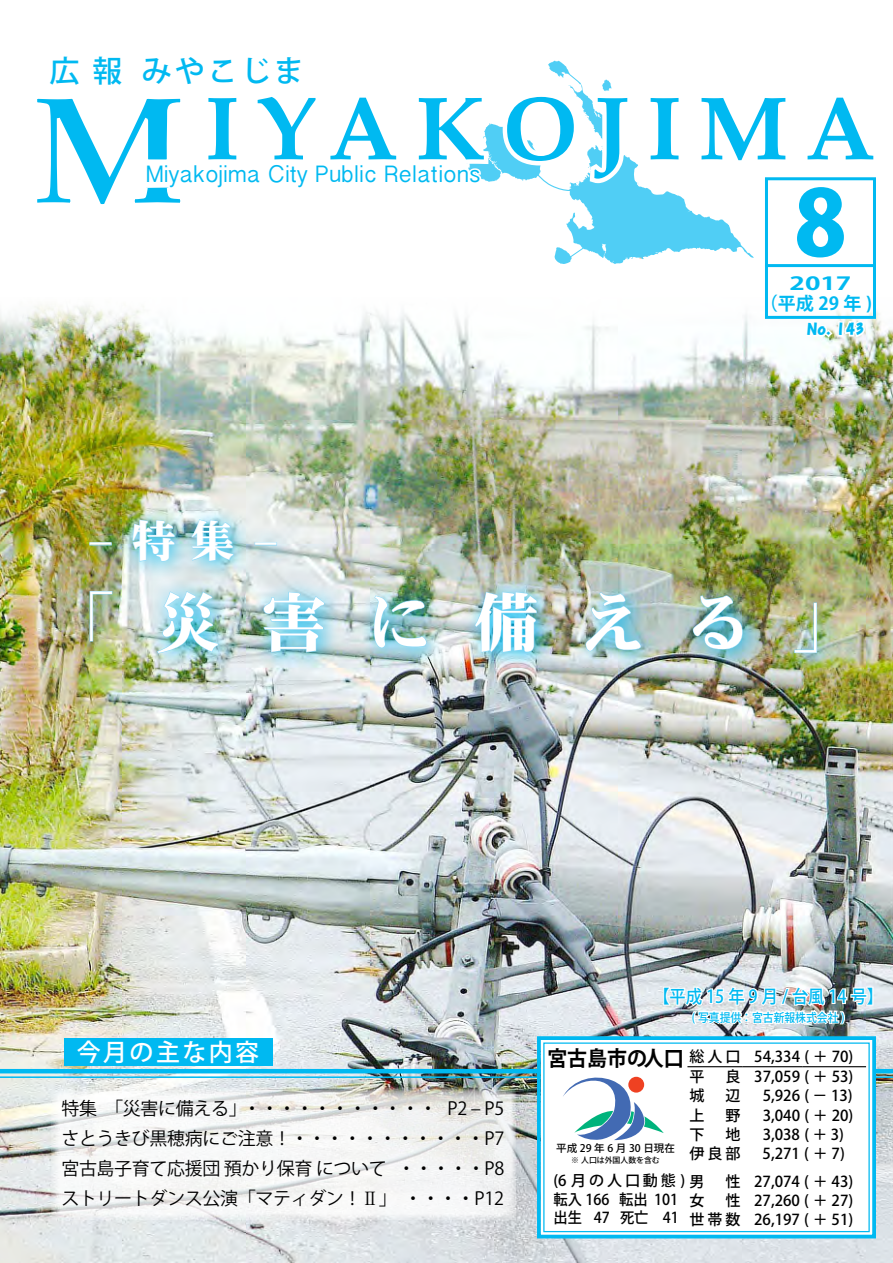
<style>
.page{position:relative;width:893px;height:1263px;background:#fff}
.page>*{position:absolute;margin:0;border:0;box-sizing:border-box;transform-origin:0 0}
.t1{font:700 90px "Palatino";letter-spacing:.19em;color:#00b9f1}
.t2{font:800 90px "Koz Go Pr 6 N";color:#00b9f1}
.t3{font:66px "DFHS Mincho W9 MP RKSJ H";letter-spacing:.61em;color:#fff}
.t4{font:66px "Koz Min Pro";color:#fff}
.t5{font:45px "Minion Pro";color:#fff}
.t6{font:500 30px "Koz Go Pr 6 N";letter-spacing:.1em;color:#00b9f1}
.t7{font:500 24px "Koz Go Pr 6 N";letter-spacing:.1em;color:#fff}
.t8{font:21px "Bangla Sangam MN";letter-spacing:.005em;color:#00b9f1}
.t9{font:700 21px "Koz Go Pr 6 N";color:#000;scale:.95 1}
.t10{font:18px/30px "Koz Go Pr 6 N";letter-spacing:-.02em;color:#000}
.t11{font:500 18px "Koz Go Pr 6 N";color:#00b9f1;scale:.9 1}
.t12{font:700 18px/19.5px "Koz Go Pr 6 N";color:#00b9f1;text-align:center;scale:1.5 1}
.t13{font:16.5px "DF Kaku Pop W9 90 pv RKSJ H";color:#00b9f1}
.t14{font:500 15px "Koz Go Pr 6 N";color:#000}
.t15{font:500 15px "Koz Go Pro";color:#000;scale:.95 1}
.t16{font:500 12px "Koz Go Pr 6 N";color:#00b9f1;scale:.9 1}
.t17{font:500 10.5px "Koz Go Pr 6 N";color:#000}
.t18{font:500 7.8px "Koz Go Pr 6 N";color:#000}
.s1{font-family:"DFHS Mincho W9 MP RKSJ H"}
.s2{font-family:"Koz Min Pr 6 N"}
</style>
<div class="page">
<img style="left:0;top:314px;width:892px;height:949px">
<hr style="left:0;top:1069px;width:893px;height:4px;background:#00b9f1">
<hr style="left:0;top:1076px;width:893px;height:2px;background:#00b9f1">
<svg style="left:535px;top:1034px;width:343px;height:206px"></svg>
<hr style="left:892px;top:0;width:1px;height:1263px;background:#00b9f1">
<hr style="left:892px;top:0;width:1px;height:383px;background:#74d1f7">
<svg style="left:51px;top:1087px;width:465px;height:133px;fill:#f5f5f5"></svg>
<div style="left:64px;top:1038px;width:208px;height:27px;background:#00b9f1"></div>
<svg style="left:33px;top:60px;width:850px;height:339px"></svg>
<svg style="left:546px;top:962px;width:329px;height:209px"></svg>
<img style="left:74px;top:575px;width:764px;height:100px">
<svg style="left:89px;top:591px;width:24px;height:51px"></svg>
<img style="left:157px;top:591px;width:62px;height:63px">
<svg style="left:263px;top:591px;width:62px;height:62px;background:#8bcfe3"></svg>
<img style="left:373px;top:595px;width:54px;height:53px">
<img style="left:474px;top:591px;width:63px;height:62px">
<img style="left:585px;top:592px;width:56px;height:115px">
<img style="left:693px;top:595px;width:50px;height:55px">
<svg style="left:794px;top:602px;width:23px;height:51px"></svg>
<img style="left:76px;top:505px;width:221px;height:77px">
<div style="left:89px;top:542px;width:23px;height:3px;border:1px solid #8ed8f8"></div>
<svg style="left:132px;top:519px;width:43px;height:43px;background:#81ccdb"></svg>
<svg style="left:191px;top:519px;width:43px;height:43px;background:#83cee5"></svg>
<div style="left:255px;top:542px;width:22px;height:3px;border:1px solid #8ed8f8"></div>
<h3 class="t6" style="left:50px;top:54px;width:74px">広報</h3>
<h3 class="t6" style="left:142px;top:54px;width:163px">みやこじま</h3>
<h1 class="t1" style="left:204px;top:52px;width:673px">IYAKOJIMA</h1>
<h3 class="t8" style="left:146px;top:159px;width:336px">Miyakojima City Public Relations</h3>
<h1 class="t2" style="left:794px;top:173px;width:54px">8</h1>
<p class="t12" style="left:760px;top:274px;width:76px">2017<br>（平成29 年 (</p>
<p class="t13" style="left:807px;top:321px;width:59px">No. 143</p>
<h3 class="t5" style="left:87px;top:511px;width:193px">−<span class="s1">特集</span>−</h3>
<h2 class="t4" style="left:48px;top:576px;width:67px">「</h2>
<h2 class="t3" style="left:155px;top:589px;width:599px">災害に備える</h2>
<h2 class="t4" style="left:792px;top:576px;width:67px">」</h2>
<h3 class="t7" style="left:77px;top:1038px;width:184px">今月の主な内容</h3>
<p class="t10" style="left:61px;top:1094px;width:377px">特集　「災害に備える」・・・・・・・・・・・</p>
<p class="t10" style="left:61px;top:1124px;width:444px">さとうきび黒穂病にご注意！・・・・・・・・・・・ 7P</p>
<p class="t10" style="left:397px;top:1154px;width:108px">・・・・・ 8P</p>
<p class="t10" style="left:448px;top:1094px;width:58px">2P – 5P</p>
<p class="t10" style="left:61px;top:1154px;width:444px">宮古島子育て応援団預かり保育について<br>ストリートダンス公演「マティダン！<span class="s2">Ⅱ</span>」 ・・・・P12</p>
<p class="t11" style="left:653px;top:986px;width:257px">【平成 15 年 9 月 / 台風 14 号【</p>
<p class="t16" style="left:692px;top:1010px;width:171px">( 写真提供：宮古新報株式会社 (</p>
<h3 class="t9" style="left:547px;top:1047px;width:145px">宮古島市の人口</h3>
<p class="t14" style="left:690px;top:1048px;width:53px">総人口</p>
<p class="t14" style="left:690px;top:1068px;width:16px">平</p>
<p class="t14" style="left:726px;top:1068px;width:16px">良</p>
<p class="t14" style="left:754px;top:1048px;width:101px">54,334 ＋) 70(</p>
<p class="t14" style="left:754px;top:1068px;width:101px">37,059 ＋) 53(</p>
<p class="t14" style="left:689px;top:1087px;width:16px">城</p>
<p class="t14" style="left:726px;top:1087px;width:16px">辺</p>
<p class="t14" style="left:763px;top:1087px;width:92px">5,926 −) 13(</p>
<p class="t14" style="left:689px;top:1106px;width:16px">上</p>
<p class="t14" style="left:726px;top:1106px;width:16px">野</p>
<p class="t14" style="left:763px;top:1106px;width:92px">3,040 ＋) 20(</p>
<p class="t17" style="left:556px;top:1142px;width:120px">平成 29 年 6 月 30 日現在</p>
<p class="t18" style="left:571px;top:1156px;width:90px">※ 人口は外国人数を含む</p>
<p class="t14" style="left:689px;top:1126px;width:16px">下</p>
<p class="t14" style="left:725px;top:1126px;width:16px">地</p>
<p class="t14" style="left:689px;top:1145px;width:53px">伊良部</p>
<p class="t14" style="left:763px;top:1126px;width:83px">3,038 ＋) (3</p>
<p class="t14" style="left:763px;top:1145px;width:84px">5,271 ＋) (7</p>
<p class="t14" style="left:553px;top:1172px;width:153px">6( 月の人口動態 ( 男</p>
<p class="t14" style="left:725px;top:1173px;width:16px">性</p>
<p class="t14" style="left:754px;top:1173px;width:101px">27,074 ＋) 43(</p>
<p class="t15" style="left:553px;top:1190px;width:61px">転入 166</p>
<p class="t15" style="left:619px;top:1190px;width:64px">転出 101</p>
<p class="t14" style="left:689px;top:1192px;width:16px">女</p>
<p class="t14" style="left:725px;top:1192px;width:16px">性</p>
<p class="t15" style="left:553px;top:1208px;width:31px">出生</p>
<p class="t15" style="left:594px;top:1208px;width:18px">47</p>
<p class="t15" style="left:620px;top:1208px;width:31px">死亡</p>
<p class="t15" style="left:663px;top:1208px;width:18px">41</p>
<p class="t14" style="left:689px;top:1211px;width:53px">世帯数</p>
<p class="t14" style="left:754px;top:1192px;width:101px">27,260 ＋) 27(</p>
<p class="t14" style="left:754px;top:1211px;width:101px">26,197 ＋) 51(</p>
</div>
